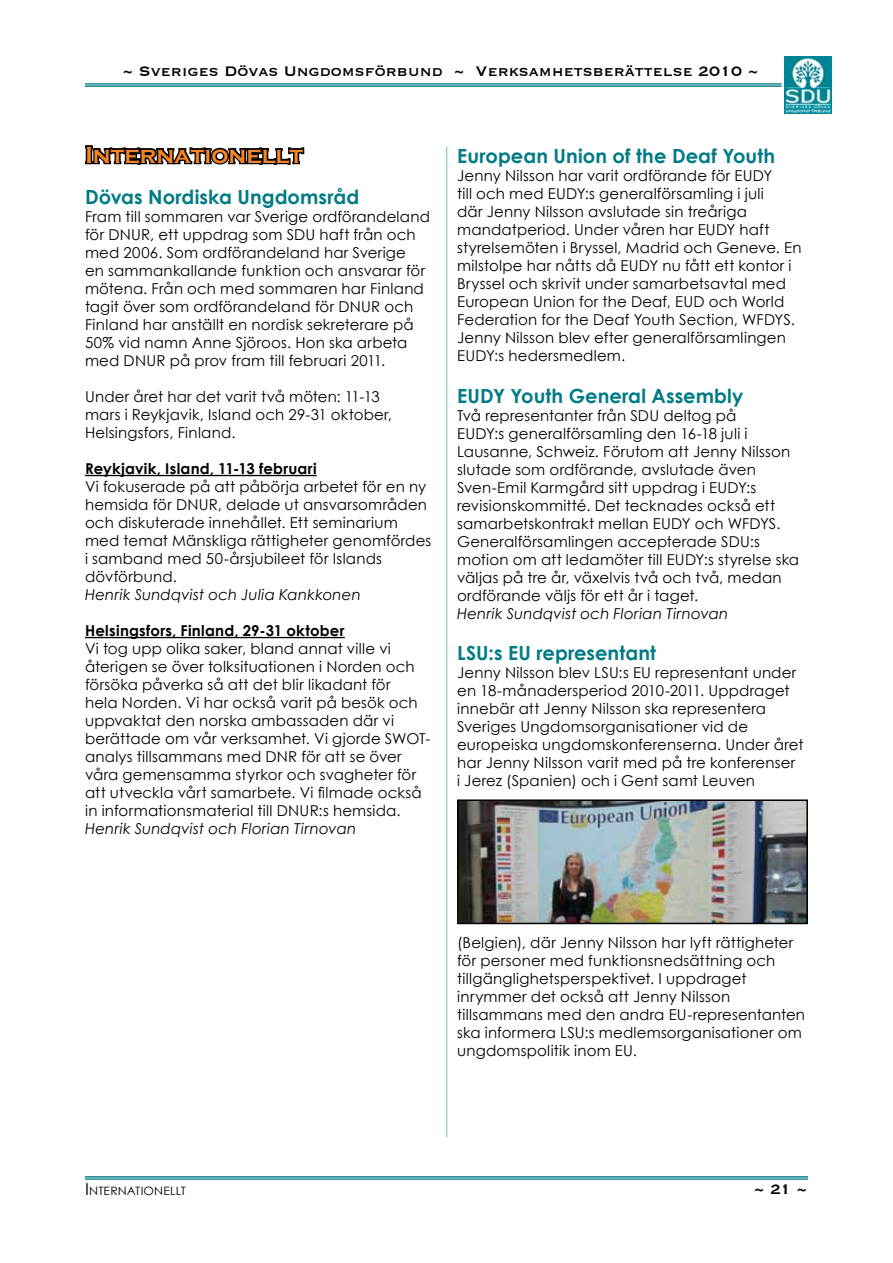
<style>
.page{position:relative;width:893px;height:1263px;background:#fff}
.page>*{position:absolute;margin:0;border:0;box-sizing:border-box;transform-origin:0 0}
.t1{font:700 24px "Copperplate Gothic";color:#f58427}
.t2{font:700 19.5px "Century Gothic";letter-spacing:.005em;color:#007b85}
.t3{font:18px "Copperplate";color:#000}
.t4{font:15px/18px "Century Gothic";letter-spacing:.015em;color:#000}
.t5{font:italic 15px "Century Gothic";letter-spacing:.015em;color:#000}
.t6{font:700 15px "Century Gothic";letter-spacing:.015em;color:#000}
.t7{font:11.55px "Century Gothic";letter-spacing:.01em;color:#000;scale:1.05 1}
.s1{font-size:16.5px}
</style>
<div class="page">
<hr style="left:85px;top:1176px;width:723px;height:1px;background:#007b85">
<hr style="left:85px;top:1177px;width:723px;height:1px;background:#007b85">
<hr style="left:85px;top:1179px;width:723px;height:1px;background:#007b85">
<hr style="left:85px;top:83px;width:696px;height:1px;background:#007b85">
<hr style="left:85px;top:85px;width:696px;height:1px;background:#007b85">
<hr style="left:85px;top:86px;width:696px;height:1px;background:#007b85">
<img style="left:784px;top:57px;width:47px;height:57px">
<hr style="left:446px;top:147px;width:1px;height:990px;background:#007b85">
<hr style="left:85px;top:475px;width:232px;height:1px;background:#000">
<hr style="left:85px;top:637px;width:260px;height:1px;background:#000">
<svg style="left:85px;top:145px;width:220px;height:20px"></svg>
<img style="left:460px;top:802px;width:345px;height:119px">
<div style="left:457px;top:799px;width:351px;height:125px;border:2px solid #000"></div>
<p class="t3" style="left:123px;top:59px;width:637px">~ Sveriges Dövas Ungdomsförbund ~ Verksamhetsberättelse 2010 ~</p>
<h1 class="t1" style="left:85px;top:141px;width:219px">Internationellt</h1>
<h2 class="t2" style="left:85px;top:185px;width:276px">Dövas Nordiska Ungdomsråd</h2>
<p class="t4" style="left:85px;top:207px;width:346px">Fram till sommaren var Sverige ordförandeland för DNUR, ett uppdrag som SDU haft från och med 2006. Som ordförandeland har Sverige<br>en sammankallande funktion och ansvarar för mötena. Från och med sommaren har Finland tagit över som ordförandeland för DNUR och Finland har anställt en nordisk sekreterare på 50% vid namn Anne Sjöroos. Hon ska arbeta med DNUR på prov fram till februari 2011.</p>
<p class="t4" style="left:85px;top:387px;width:309px">Under året har det varit två möten: 11-13 mars i Reykjavik, Island och 29-31 oktober,<br>Helsingsfors, Finland.</p>
<p class="t6" style="left:85px;top:459px;width:233px">Reykjavik, Island, 11-13 februari</p>
<p class="t4" style="left:85px;top:477px;width:348px">Vi fokuserade på att påbörja arbetet för en ny hemsida för DNUR, delade ut ansvarsområden och diskuterade innehållet. Ett seminarium med temat Mänskliga rättigheter genomfördes i samband med 50-årsjubileet för Islands dövförbund.</p>
<p class="t5" style="left:85px;top:586px;width:277px">Henrik Sundqvist och Julia Kankkonen</p>
<p class="t6" style="left:85px;top:621px;width:261px">Helsingsfors, Finland, 29-31 oktober</p>
<p class="t4" style="left:85px;top:639px;width:347px">Vi tog upp olika saker, bland annat ville vi återigen se över tolksituationen i Norden och försöka påverka så att det blir likadant för<br>hela Norden. Vi har också varit på besök och uppvaktat den norska ambassaden där vi berättade om vår verksamhet. Vi gjorde SWOT&shy;analys tillsammans med DNR för att se över våra gemensamma styrkor och svagheter för att utveckla vårt samarbete. Vi filmade också in informationsmaterial till DNUR:s hemsida.</p>
<p class="t5" style="left:85px;top:820px;width:273px">Henrik Sundqvist och Florian Tirnovan</p>
<h2 class="t2" style="left:457px;top:144px;width:320px">European Union of the Deaf Youth</h2>
<p class="t4" style="left:457px;top:167px;width:346px">Jenny Nilsson har varit ordförande för EUDY<br>till och med EUDY:s generalförsamling i juli<br>där Jenny Nilsson avslutade sin treåriga mandatperiod. Under våren har EUDY haft styrelsemöten i Bryssel, Madrid och Geneve. En milstolpe har nåtts då EUDY nu fått ett kontor i Bryssel och skrivit under samarbetsavtal med European Union for the Deaf, EUD och World Federation for the Deaf Youth Section, WFDYS.<br>Jenny Nilsson blev efter generalförsamlingen EUDY:s hedersmedlem.</p>
<h2 class="t2" style="left:457px;top:384px;width:288px">EUDY Youth General Assembly</h2>
<p class="t4" style="left:457px;top:406px;width:344px">Två representanter från SDU deltog på<br>EUDY:s generalförsamling den 16-18 juli i Lausanne, Schweiz. Förutom att Jenny Nilsson slutade som ordförande, avslutade även Sven-Emil Karmgård sitt uppdrag i EUDY:s revisionskommitté. Det tecknades också ett samarbetskontrakt mellan EUDY och WFDYS.<br>Generalförsamlingen accepterade SDU:s motion om att ledamöter till EUDY:s styrelse ska väljas på tre år, växelvis två och två, medan ordförande väljs för ett år i taget.</p>
<p class="t5" style="left:457px;top:604px;width:273px">Henrik Sundqvist och Florian Tirnovan</p>
<h2 class="t2" style="left:457px;top:641px;width:200px">LSU:s EU representant</h2>
<p class="t4" style="left:457px;top:664px;width:348px">Jenny Nilsson blev LSU:s EU representant under en 18-månadersperiod 2010-2011. Uppdraget innebär att Jenny Nilsson ska representera Sveriges Ungdomsorganisationer vid de europeiska ungdomskonferenserna. Under året har Jenny Nilsson varit med på tre konferenser<br>i Jerez (Spanien) och i Gent samt Leuven</p>
<p class="t4" style="left:457px;top:934px;width:349px">(Belgien), där Jenny Nilsson har lyft rättigheter för personer med funktionsnedsättning och tillgänglighetsperspektivet. I uppdraget inrymmer det också att Jenny Nilsson tillsammans med den andra EU-representanten ska informera LSU:s medlemsorganisationer om ungdomspolitik inom EU.</p>
<p class="t7" style="left:85px;top:1183px;width:98px"><span class="s1">I</span>NTERNATIONELLT</p>
<p class="t3" style="left:754px;top:1177px;width:55px">~ 21 ~</p>
</div>
